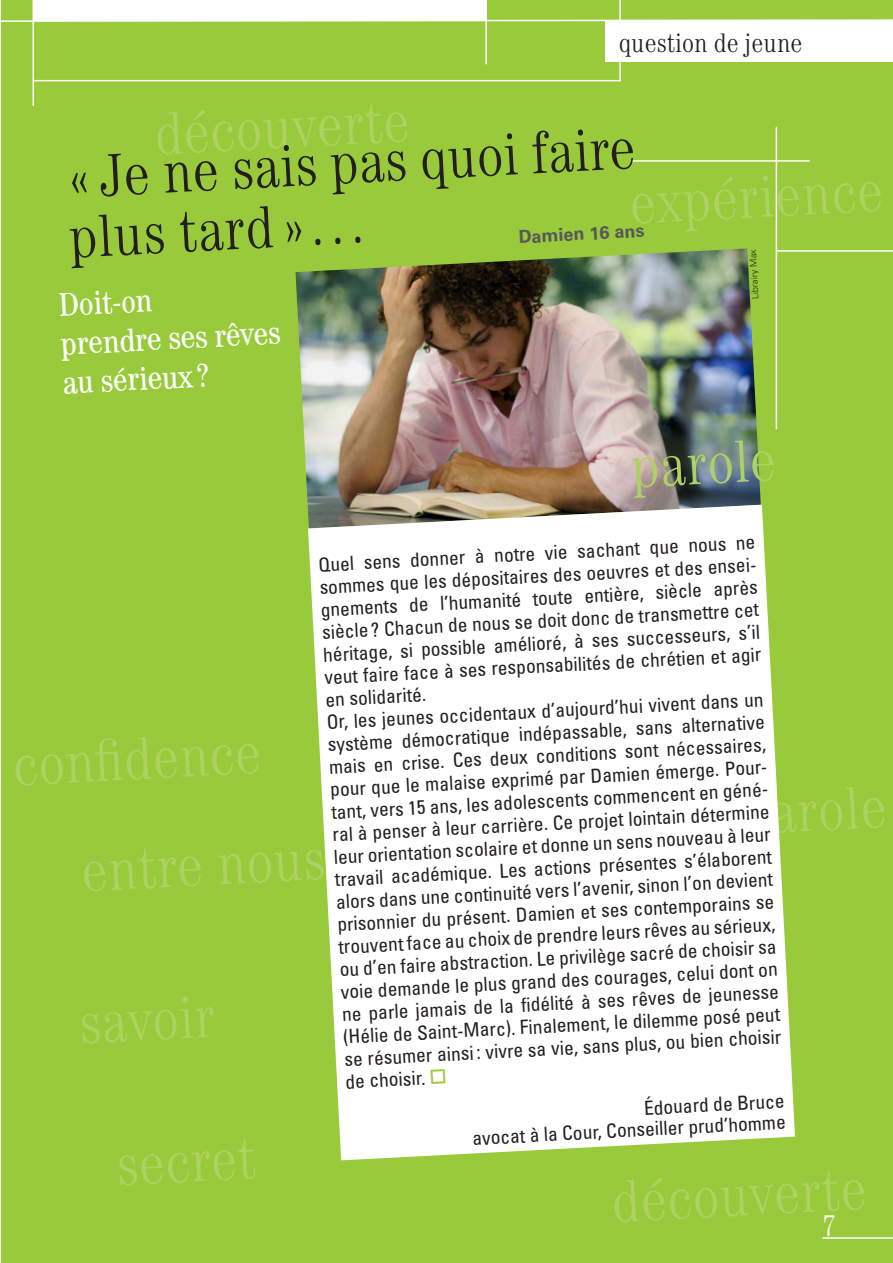
<style>
.page{position:relative;width:893px;height:1263px;background:#fff}
.page>*{position:absolute;margin:0;border:0;box-sizing:border-box;transform-origin:0 0}
.t1{font:300 condensed 60px "Century";color:#add261}
.t2{font:300 condensed 60px/60px "Century";color:#231f20}
.t3{font:condensed 33px/39px "Century";color:#fff}
.t4{font:300 condensed 30px "Century";color:#fff}
.t5{font:300 condensed 27px "Century";color:#231f20}
.t6{font:condensed 19.5px/22.5px "Univers";color:#231f20}
.t7{font:700 18px "Univers CE";color:#57585a}
.t8{font:300 9px "Univers";color:#231f20}
.s1{color:#99ca3b}
</style>
<div class="page">
<div style="left:1px;top:0;width:892px;height:1263px;background:#99ca3b"></div>
<div style="left:33px;top:0;width:453px;height:21px;background:#fff"></div>
<hr style="left:822px;top:1237px;width:71px;height:2px;background:#fff">
<hr style="left:619px;top:0;width:2px;height:81px;background:#fff">
<hr style="left:33px;top:0;width:1px;height:106px;background:#fff">
<hr style="left:485px;top:0;width:2px;height:64px;background:#fff">
<hr style="left:33px;top:80px;width:588px;height:1px;background:#fff">
<svg style="left:1px;top:19px;width:892px;height:4px"></svg>
<div style="left:606px;top:21px;width:287px;height:41px;background:#fff"></div>
<hr style="left:776px;top:250px;width:117px;height:2px;background:#fff">
<hr style="left:776px;top:127px;width:1px;height:302px;background:#fff">
<hr style="left:631px;top:160px;width:179px;height:2px;background:#fff">
<img style="left:295px;top:248px;width:466px;height:260px">
<svg style="left:308px;top:505px;width:487px;height:655px;background:#f4f8ec"></svg>
<h3 class="t5" style="left:619px;top:27px;width:185px">question de jeune</h3>
<h1 class="t1" style="left:153px;top:99px;width:257px;rotate:-3deg">découverte</h1>
<h1 class="t2" style="left:64px;top:147px;width:572px;rotate:-3deg">« Je ne sais pas quoi faire plus tard »…</h1>
<h1 class="t1" style="left:627px;top:169px;width:256px;rotate:-3deg">expérience</h1>
<p class="t8" style="left:750px;top:299px;width:51px;rotate:-93deg">Librairy Max</p>
<p class="t7" style="left:518px;top:226px;width:127px;rotate:-3deg">Damien 16 ans</p>
<h2 class="t3" style="left:58px;top:285px;width:221px;rotate:-3deg">Doit-on<br>prendre ses rêves au sérieux ?</h2>
<h1 class="t1" style="left:629px;top:432px;width:147px;rotate:-3deg">parole</h1>
<p class="t6" style="left:318px;top:553px;width:442px;rotate:-3deg">Quel sens donner à notre vie sachant que nous ne sommes que les dépositaires des oeuvres et des ensei&shy;gnements de l’humanité toute entière, siècle après siècle ? Chacun de nous se doit donc de transmettre cet héritage, si possible amélioré, à ses successeurs, s’il veut faire face à ses responsabilités de chrétien et agir en solidarité.<br>Or, les jeunes occidentaux d’aujourd’hui vivent dans un système démocratique indépassable, sans alternative mais en crise. Ces deux conditions sont nécessaires, pour que le malaise exprimé par Damien émerge. Pour&shy;tant, vers 15 ans, les adolescents commencent en géné&shy;ral à penser à leur carrière. Ce projet lointain détermine leur orientation scolaire et donne un sens nouveau à leur travail académique. Les actions présentes s’élaborent alors dans une continuité vers l’avenir, sinon l’on devient prisonnier du présent. Damien et ses contemporains se trouvent face au choix de prendre leurs rêves au sérieux, ou d’en faire abstraction. Le privilège sacré de choisir sa voie demande le plus grand des courages, celui dont on ne parle jamais de la fi délité à ses rêves de jeunesse (Hélie de Saint-Marc). Finalement, le dilemme posé peut se résumer ainsi : vivre sa vie, sans plus, ou bien choisir de choisir. <span class="s1">□</span></p>
<p class="t6" style="left:471px;top:1106px;width:315px;line-height:21px;text-align:right;rotate:-3deg">Édouard de Bruce<br>avocat à la Cour, Conseiller prud’homme</p>
<h1 class="t1" style="left:11px;top:730px;width:250px;rotate:-3deg">confi dence</h1>
<h1 class="t1" style="left:739px;top:779px;width:147px;rotate:-3deg">parole</h1>
<h1 class="t1" style="left:79px;top:836px;width:246px;rotate:-3deg">entre nous</h1>
<h1 class="t1" style="left:77px;top:988px;width:138px;rotate:-3deg">savoir</h1>
<h1 class="t1" style="left:114px;top:1130px;width:141px;rotate:-3deg">secret</h1>
<h1 class="t1" style="left:610px;top:1167px;width:257px;rotate:-3deg">découverte</h1>
<h3 class="t4" style="left:822px;top:1208px;width:15px">7</h3>
</div>
